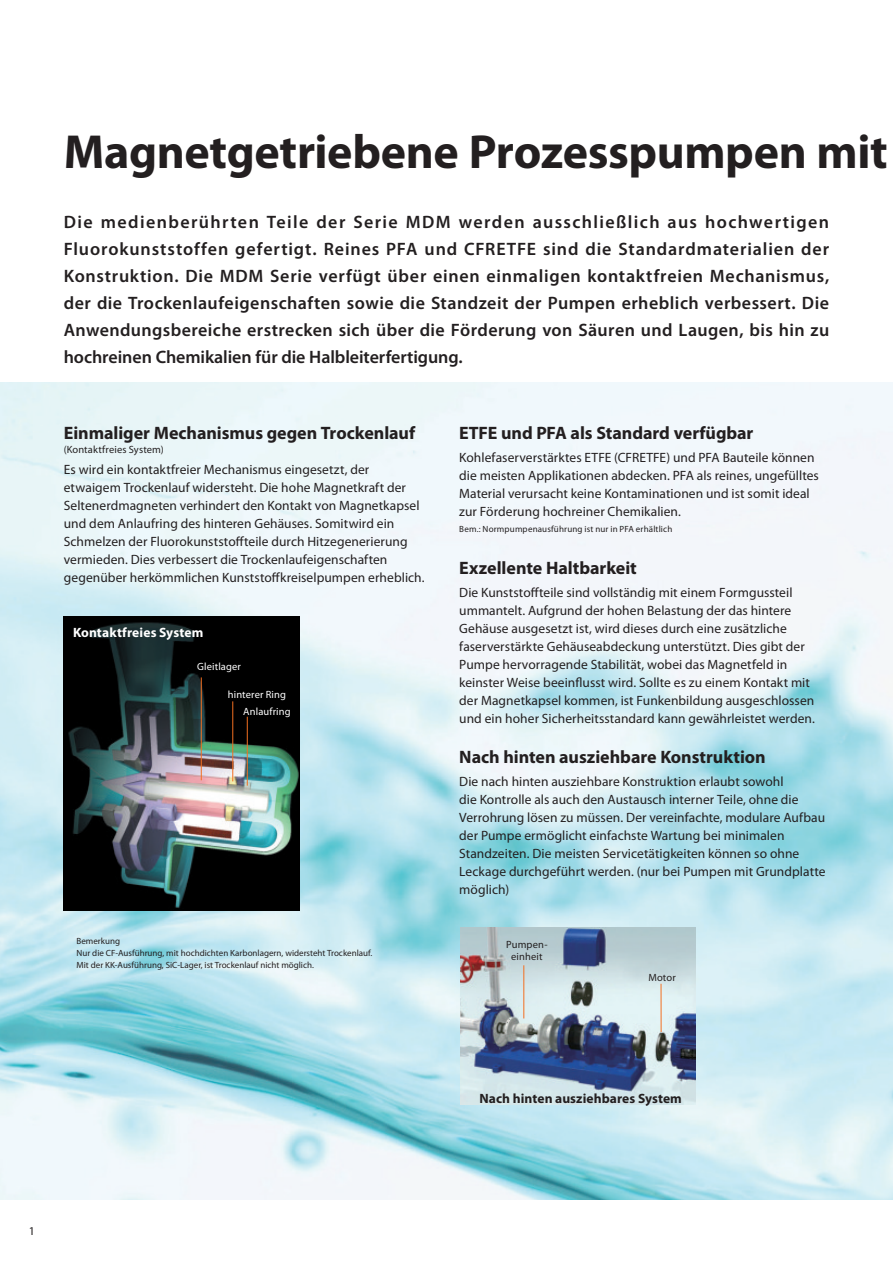
<style>
.page{position:relative;width:893px;height:1263px;background:#fff}
.page>*{position:absolute;margin:0;border:0;box-sizing:border-box;transform-origin:0 0}
.t1{font:700 48px "Myriad Pro";letter-spacing:-.01em;color:#231f20}
.t2{font:600 18px/27px "Myriad Pro";letter-spacing:-.005em;color:#231f20;text-align:justify}
.t3{font:700 18px "Myriad Pro";letter-spacing:-.005em;color:#231f20}
.t4{font:13.5px/18px "Myriad Pro";letter-spacing:.005em;color:#231f20}
.t5{font:700 13.5px "Myriad Pro";letter-spacing:.005em;color:#231f20}
.t6{font:700 13.5px "Myriad Pro";letter-spacing:.01em;color:#fff}
.t7{font:12px "Myriad Pro";color:#231f20}
.t8{font:10.5px/12px "Myriad Pro";letter-spacing:.015em;color:#231f20;text-align:center}
.t9{font:10.5px/17px "Myriad Pro";letter-spacing:.015em;color:#fff}
.t10{font:9px/12px "Myriad Pro";color:#231f20}
</style>
<div class="page">
<img style="left:0;top:383px;width:893px;height:816px">
<img style="left:460px;top:927px;width:235px;height:177px">
<hr style="left:661px;top:984px;width:1px;height:48px;background:#f36f21">
<hr style="left:523px;top:965px;width:1px;height:53px;background:#f36f21">
<img style="left:64px;top:617px;width:235px;height:293px">
<hr style="left:201px;top:677px;width:1px;height:103px;background:#f36f21">
<hr style="left:232px;top:701px;width:1px;height:80px;background:#f36f21">
<hr style="left:247px;top:717px;width:1px;height:69px;background:#f36f21">
<h1 class="t1" style="left:64px;top:133px;width:825px">Magnetgetriebene Prozesspumpen mit</h1>
<p class="t2" style="left:64px;top:210px;width:767px">Die medienberührten Teile der Serie MDM werden ausschließlich aus hochwertigen Fluorokunststoffen gefertigt. Reines PFA und CFRETFE sind die Standardmaterialien der Konstruktion. Die MDM Serie verfügt über einen einmaligen kontaktfreien Mechanismus, der die Trockenlaufeigenschaften sowie die Standzeit der Pumpen erheblich verbessert. Die Anwendungsbereiche erstrecken sich über die Förderung von Säuren und Laugen, bis hin zu hochreinen Chemikalien für die Halbleiterfertigung.</p>
<h2 class="t3" style="left:64px;top:426px;width:353px">Einmaliger Mechanismus gegen Trockenlauf</h2>
<p class="t8" style="left:64px;top:444px;width:102px">(Kontaktfreies System)</p>
<p class="t4" style="left:64px;top:461px;width:362px">Es wird ein kontaktfreier Mechanismus eingesetzt, der etwaigem Trockenlauf widersteht. Die hohe Magnetkraft der Seltenerdmagneten verhindert den Kontakt von Magnetkapsel und dem Anlaufring des hinteren Gehäuses. Somitwird ein Schmelzen der Fluorokunststoffteile durch Hitzegenerierung vermieden. Dies verbessert die Trockenlaufeigenschaften gegenüber herkömmlichen Kunststoffkreiselpumpen erheblich.</p>
<p class="t6" style="left:73px;top:628px;width:132px">Kontaktfreies System</p>
<p class="t9" style="left:197px;top:659px;width:45px">Gleitlager</p>
<p class="t9" style="left:243px;top:686px;width:49px;text-indent:-15px">hinterer Ring<br>Anlaufring</p>
<p class="t10" style="left:77px;top:935px;width:297px">Bemerkung<br>Nur die CF-Ausführung, mit hochdichten Karbonlagern, widersteht Trockenlauf.<br>Mit der KK-Ausführung, SiC-Lager, ist Trockenlauf nicht möglich.</p>
<h2 class="t3" style="left:459px;top:426px;width:296px">ETFE und PFA als Standard verfügbar</h2>
<p class="t4" style="left:459px;top:449px;width:361px">Kohlefaserverstärktes ETFE (CFRETFE) und PFA Bauteile können die meisten Applikationen abdecken. PFA als reines, ungefülltes Material verursacht keine Kontaminationen und ist somit ideal zur Förderung hochreiner Chemikalien.</p>
<p class="t10" style="left:459px;top:524px;width:215px">Bem.: Normpumpenausführung ist nur in PFA erhältlich</p>
<h2 class="t3" style="left:459px;top:561px;width:179px">Exzellente Haltbarkeit</h2>
<p class="t4" style="left:459px;top:584px;width:357px">Die Kunststoffteile sind vollständig mit einem Formgussteil ummantelt. Aufgrund der hohen Belastung der das hintere Gehäuse ausgesetzt ist, wird dieses durch eine zusätzliche faserverstärkte Gehäuseabdeckung unterstützt. Dies gibt der Pumpe hervorragende Stabilität, wobei das Magnetfeld in keinster Weise beeinflusst wird. Sollte es zu einem Kontakt mit der Magnetkapsel kommen, ist Funkenbildung ausgeschlossen und ein hoher Sicherheitsstandard kann gewährleistet werden.</p>
<h2 class="t3" style="left:459px;top:750px;width:308px">Nach hinten ausziehbare Konstruktion</h2>
<p class="t4" style="left:459px;top:773px;width:368px">Die nach hinten ausziehbare Konstruktion erlaubt sowohl<br>die Kontrolle als auch den Austausch interner Teile, ohne die Verrohrung lösen zu müssen. Der vereinfachte, modulare Aufbau der Pumpe ermöglicht einfachste Wartung bei minimalen Standzeiten. Die meisten Servicetätigkeiten können so ohne Leckage durchgeführt werden. (nur bei Pumpen mit Grundplatte möglich)</p>
<p class="t8" style="left:506px;top:938px;width:43px">Pumpen&shy;einheit</p>
<p class="t8" style="left:648px;top:972px;width:29px">Motor</p>
<p class="t5" style="left:479px;top:1093px;width:204px">Nach hinten ausziehbares System</p>
<p class="t7" style="left:29px;top:1225px;width:8px">1</p>
</div>
